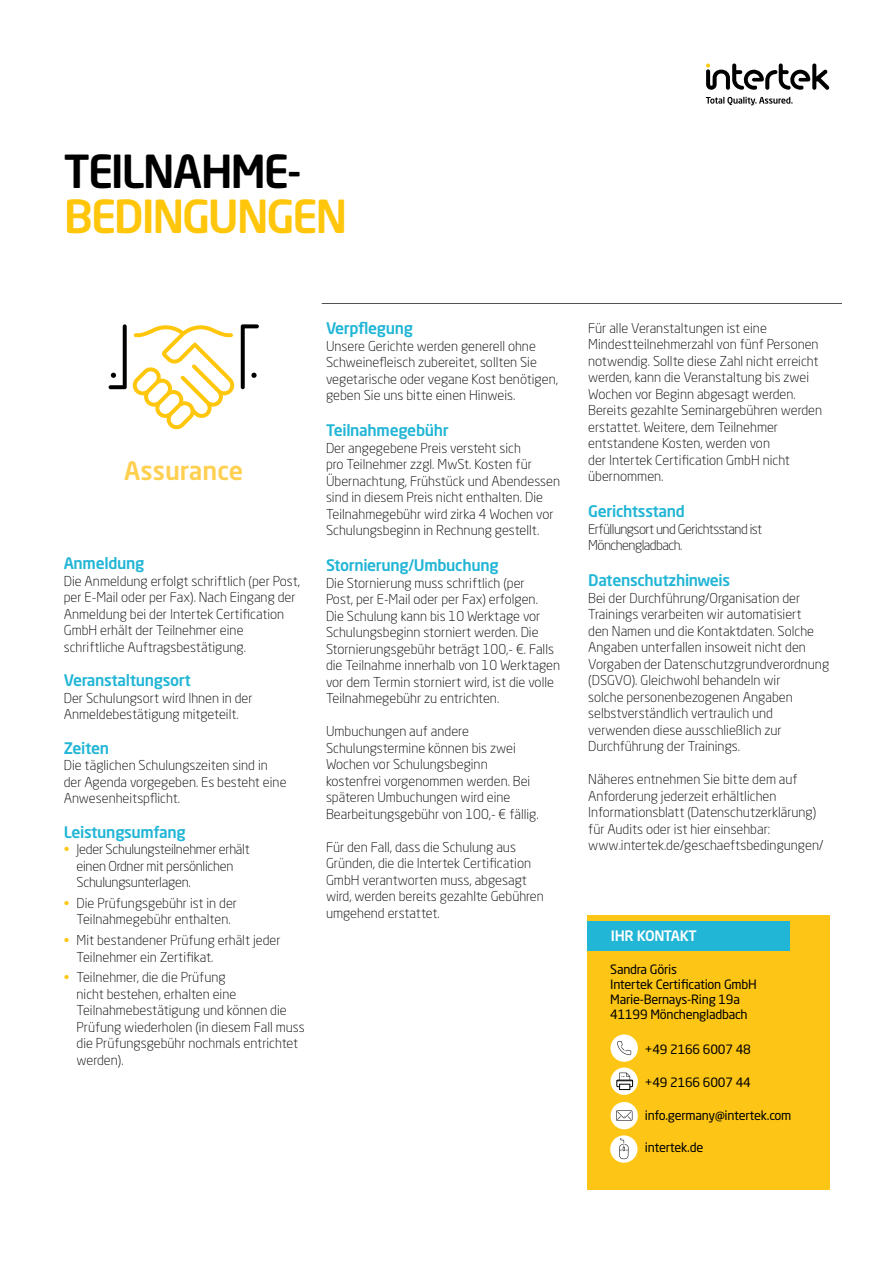
<style>
.page{position:relative;width:893px;height:1263px;background:#fff}
.page>*{position:absolute;margin:0;border:0;box-sizing:border-box;transform-origin:0 0}
.t1{font:500 45px "Neo Sans Std";letter-spacing:-.055em;color:#ffc60b}
.t2{font:500 45px "Neo Sans Std";letter-spacing:-.05em;color:#000}
.t3{font:500 25.05px "Neo Sans Std";color:#ffcf4f}
.t4{font:500 15.75px "Neo Sans Std";letter-spacing:-.02em;color:#21b5d6}
.t5{font:500 14.25px "Neo Sans Std";letter-spacing:-.025em;color:#fff}
.t6{font:300 13.5px/16.5px "Neo Sans Std";color:#000}
.t7{font:300 13.5px/16.5px "Neo Sans Std";letter-spacing:-.02em;color:#000}
.t8{font:300 13.5px/16.5px "Neo Sans Std";letter-spacing:-.04em;color:#000}
.t9{font:12.75px/15px "Neo Sans Std";letter-spacing:-.02em;color:#000}
.s1{font-size:13.8px;color:#fdc616}
.s2{color:#fdc616}
</style>
<div class="page">
<svg style="left:706px;top:97px;width:86px;height:8px"></svg>
<svg style="left:706px;top:64px;width:123px;height:26px"></svg>
<hr style="left:322px;top:303px;width:520px;height:1px;background:#4e5255">
<svg style="left:133px;top:325px;width:101px;height:104px"></svg>
<svg style="left:109px;top:324px;width:18px;height:65px"></svg>
<svg style="left:241px;top:324px;width:18px;height:65px"></svg>
<div style="left:587px;top:915px;width:242px;height:274px;background:#fdc616"></div>
<svg style="left:611px;top:1067px;width:27px;height:28px"></svg>
<div style="left:616px;top:1080px;width:17px;height:7px;border:1px solid #000"></div>
<div style="left:620px;top:1084px;width:10px;height:5px;background:#fff"></div>
<div style="left:619px;top:1084px;width:11px;height:6px;border:1px solid #000"></div>
<svg style="left:617px;top:1072px;width:16px;height:15px"></svg>
<div style="left:587px;top:921px;width:203px;height:29px;background:#21b5d6"></div>
<div style="left:611px;top:1034px;width:27px;height:28px;background:#fff;border-radius:50%"></div>
<svg style="left:617px;top:1041px;width:14px;height:14px"></svg>
<div style="left:611px;top:1102px;width:27px;height:27px;background:#fff;border-radius:50%"></div>
<svg style="left:616px;top:1110px;width:16px;height:11px"></svg>
<div style="left:610px;top:1135px;width:27px;height:28px;background:#fff;border-radius:50%"></div>
<svg style="left:619px;top:1138px;width:9px;height:21px"></svg>
<h1 class="t2" style="left:64px;top:142px;width:239px">TEILNAHME-</h1>
<h1 class="t1" style="left:64px;top:188px;width:285px">BEDINGUNGEN</h1>
<h2 class="t3" style="left:124px;top:455px;width:120px">Assurance</h2>
<p class="t4" style="left:64px;top:553px;width:82px">Anmeldung</p>
<p class="t6" style="left:64px;top:572px;width:238px">Die Anmeldung erfolgt schriftlich (per Post, per E-Mail oder per Fax). Nach Eingang der Anmeldung bei der Intertek Certification GmbH erhält der Teilnehmer eine schriftliche Auftragsbestätigung.</p>
<p class="t4" style="left:64px;top:670px;width:129px">Veranstaltungsort</p>
<p class="t6" style="left:64px;top:689px;width:190px">Der Schulungsort wird Ihnen in der<br>Anmeldebestätigung mitgeteilt.</p>
<p class="t4" style="left:64px;top:738px;width:47px">Zeiten</p>
<p class="t6" style="left:64px;top:757px;width:224px">Die täglichen Schulungszeiten sind in der Agenda vorgegeben. Es besteht eine<br>Anwesenheitspflicht.</p>
<p class="t4" style="left:64px;top:822px;width:123px">Leistungsumfang</p>
<p class="t7" style="left:77px;top:841px;width:175px;text-indent:-13px"><span class="s1">•</span> Jeder Schulungsteilnehmer erhält einen Ordner mit persönlichen<br>Schulungsunterlagen.</p>
<p class="t6" style="left:64px;top:895px;width:175px;text-align:center"><span class="s2">•</span> Die Prüfungsgebühr ist in der<br>Teilnahmegebühr enthalten.</p>
<p class="t6" style="left:77px;top:932px;width:206px;text-indent:-13px"><span class="s2">•</span> Mit bestandener Prüfung erhält jeder<br>Teilnehmer ein Zertifikat.</p>
<p class="t6" style="left:77px;top:969px;width:230px;text-indent:-13px"><span class="s2">•</span> Teilnehmer, die die Prüfung<br>nicht bestehen, erhalten eine<br>Teilnahmebestätigung und können die<br>Prüfung wiederholen (in diesem Fall muss die Prüfungsgebühr nochmals entrichtet werden).</p>
<p class="t4" style="left:326px;top:319px;width:88px">Verpflegung</p>
<p class="t6" style="left:326px;top:337px;width:233px">Unsere Gerichte werden generell ohne Schweinefleisch zubereitet, sollten Sie vegetarische oder vegane Kost benötigen, geben Sie uns bitte einen Hinweis.</p>
<p class="t4" style="left:326px;top:421px;width:124px">Teilnahmegebühr</p>
<p class="t6" style="left:326px;top:439px;width:236px">Der angegebene Preis versteht sich<br>pro Teilnehmer zzgl. MwSt. Kosten für Übernachtung, Frühstück und Abendessen sind in diesem Preis nicht enthalten. Die Teilnahmegebühr wird zirka 4 Wochen vor Schulungsbeginn in Rechnung gestellt.</p>
<p class="t4" style="left:326px;top:556px;width:174px">Stornierung/Umbuchung</p>
<p class="t6" style="left:326px;top:574px;width:236px">Die Stornierung muss schriftlich (per<br>Post, per E-Mail oder per Fax) erfolgen.<br>Die Schulung kann bis 10 Werktage vor Schulungsbeginn storniert werden. Die Stornierungsgebühr beträgt 100,- €. Falls die Teilnahme innerhalb von 10 Werktagen vor dem Termin storniert wird, ist die volle Teilnahmegebühr zu entrichten.</p>
<p class="t6" style="left:326px;top:723px;width:214px">Umbuchungen auf andere<br>Schulungstermine können bis zwei<br>Wochen vor Schulungsbeginn kostenfrei vorgenommen werden. Bei späteren Umbuchungen wird eine<br>Bearbeitungsgebühr von 100,- € fällig.</p>
<p class="t6" style="left:326px;top:838px;width:219px">Für den Fall, dass die Schulung aus Gründen, die die Intertek Certification GmbH verantworten muss, abgesagt wird, werden bereits gezahlte Gebühren umgehend erstattet.</p>
<p class="t6" style="left:588px;top:319px;width:235px">Für alle Veranstaltungen ist eine Mindestteilnehmerzahl von fünf Personen notwendig. Sollte diese Zahl nicht erreicht werden, kann die Veranstaltung bis zwei Wochen vor Beginn abgesagt werden.<br>Bereits gezahlte Seminargebühren werden erstattet. Weitere, dem Teilnehmer entstandene Kosten, werden von<br>der Intertek Certification GmbH nicht übernommen.</p>
<p class="t4" style="left:588px;top:501px;width:98px">Gerichtsstand</p>
<p class="t8" style="left:588px;top:520px;width:175px">Erfüllungsort und Gerichtsstand ist<br>Mönchengladbach.</p>
<p class="t4" style="left:588px;top:570px;width:143px">Datenschutzhinweis</p>
<p class="t6" style="left:588px;top:589px;width:242px">Bei der Durchführung/Organisation der Trainings verarbeiten wir automatisiert<br>den Namen und die Kontaktdaten. Solche Angaben unterfallen insoweit nicht den Vorgaben der Datenschutzgrundverordnung (DSGVO). Gleichwohl behandeln wir<br>solche personenbezogenen Angaben selbstverständlich vertraulich und verwenden diese ausschließlich zur Durchführung der Trainings.</p>
<p class="t6" style="left:588px;top:771px;width:237px">Näheres entnehmen Sie bitte dem auf Anforderung jederzeit erhältlichen Informationsblatt (Datenschutzerklärung) für Audits oder ist hier einsehbar: www.intertek.de/geschaeftsbedingungen/</p>
<p class="t5" style="left:611px;top:927px;width:87px">IHR KONTAKT</p>
<p class="t9" style="left:610px;top:961px;width:148px">Sandra Göris<br>Intertek Certification GmbH<br>Marie-Bernays-Ring 19a<br>41199 Mönchengladbach</p>
<p class="t9" style="left:645px;top:1042px;width:107px">+49 2166 6007 48</p>
<p class="t9" style="left:645px;top:1074px;width:107px">+49 2166 6007 44</p>
<p class="t9" style="left:645px;top:1107px;width:148px">info.germany@intertek.com</p>
<p class="t9" style="left:645px;top:1139px;width:60px">intertek.de</p>
</div>
